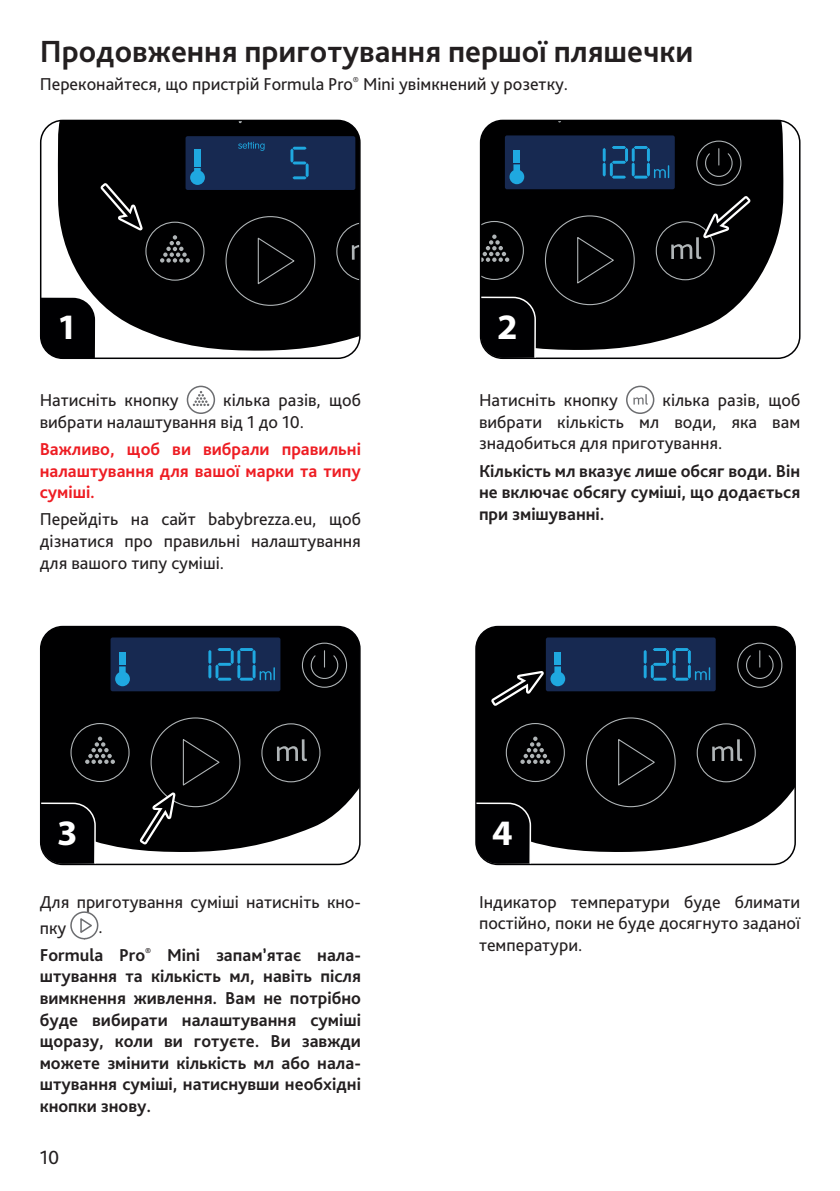
<style>
.page{position:relative;width:840px;height:1191px;background:#fff}
.page>*{position:absolute;margin:0;border:0;box-sizing:border-box;transform-origin:0 0}
.t1{font:700 35.8px "Myriad Pro";color:#fff}
.t2{font:700 32px "Bliss Pro";color:#231f20}
.t3{font:20px "Bliss Pro";color:#231f20}
.t4{font:18px/21.6px "Bliss Pro";color:#231f20;text-align:justify}
.t5{font:700 18px/21.6px "Bliss Pro";color:#231f20;text-align:justify}
.t6{font:700 18px/21.6px "Bliss Pro";color:#ee1d23;text-align:justify}
.s1{font-weight:400}
</style>
<div class="page">
<svg style="left:482px;top:120px;width:301px;height:230px;background:#222223"></svg>
<div style="left:504px;top:135px;width:170px;height:54px;background:#172951;border-radius:2px"></div>
<svg style="left:602px;top:146px;width:67px;height:33px"></svg>
<svg style="left:509px;top:164px;width:15px;height:20px"></svg>
<div style="left:513px;top:150px;width:6px;height:13px;background:#1fa8e0"></div>
<div style="left:695px;top:140px;width:46px;height:46px;border:1px solid #b0b5b7;border-radius:50%"></div>
<svg style="left:702px;top:149px;width:31px;height:30px"></svg>
<svg style="left:482px;top:221px;width:41px;height:59px;background:#181819"></svg>
<svg style="left:576px;top:235px;width:38px;height:50px;background:#0d0d0e"></svg>
<svg style="left:58px;top:120px;width:301px;height:231px;background:#151516"></svg>
<div style="left:185px;top:136px;width:170px;height:54px;background:#172951;border-radius:2px"></div>
<svg style="left:290px;top:147px;width:18px;height:32px"></svg>
<svg style="left:190px;top:168px;width:15px;height:17px"></svg>
<div style="left:194px;top:149px;width:6px;height:17px;background:#1fa8e0"></div>
<svg style="left:238px;top:142px;width:26px;height:9px"></svg>
<div style="left:145px;top:221px;width:59px;height:60px;border:1px solid #b0b5b7;border-radius:50%"></div>
<svg style="left:336px;top:222px;width:21px;height:59px"></svg>
<svg style="left:160px;top:235px;width:30px;height:27px"></svg>
<svg style="left:257px;top:236px;width:38px;height:50px;background:#0d0d0e"></svg>
<svg style="left:671px;top:192px;width:83px;height:67px;background:#171718"></svg>
<svg style="left:96px;top:179px;width:52px;height:58px;background:#1b1b1c"></svg>
<div style="left:40px;top:120px;width:320px;height:239px;border:2px solid #000002;border-radius:22px"></div>
<div style="left:479px;top:120px;width:321px;height:239px;border:2px solid #000002;border-radius:22px"></div>
<div style="left:41px;top:298px;width:54px;height:60px;background:#000002"></div>
<svg style="left:479px;top:296px;width:57px;height:63px;background:#171719"></svg>
<svg style="left:478px;top:626px;width:316px;height:226px;background:#121213"></svg>
<div style="left:696px;top:723px;width:59px;height:59px;border:1px solid #b0b5b7;border-radius:50%"></div>
<div style="left:505px;top:723px;width:59px;height:59px;border:1px solid #b0b5b7;border-radius:50%"></div>
<svg style="left:711px;top:739px;width:31px;height:22px"></svg>
<div style="left:545px;top:637px;width:170px;height:54px;background:#172951;border-radius:2px"></div>
<svg style="left:643px;top:648px;width:66px;height:32px"></svg>
<div style="left:554px;top:652px;width:6px;height:13px;background:#1fa8e0"></div>
<div style="left:736px;top:642px;width:46px;height:46px;border:1px solid #b0b5b7;border-radius:50%"></div>
<svg style="left:743px;top:650px;width:31px;height:31px"></svg>
<svg style="left:520px;top:736px;width:30px;height:28px"></svg>
<svg style="left:617px;top:737px;width:38px;height:50px;background:#0d0d0e"></svg>
<div style="left:475px;top:626px;width:320px;height:239px;border:2px solid #000002;border-radius:22px"></div>
<svg style="left:475px;top:801px;width:56px;height:64px;background:#141416"></svg>
<svg style="left:41px;top:626px;width:318px;height:226px;background:#131314"></svg>
<div style="left:261px;top:723px;width:59px;height:59px;border:1px solid #b0b5b7;border-radius:50%"></div>
<div style="left:70px;top:723px;width:60px;height:59px;border:1px solid #b0b5b7;border-radius:50%"></div>
<svg style="left:277px;top:739px;width:30px;height:22px"></svg>
<div style="left:110px;top:637px;width:170px;height:54px;background:#172951;border-radius:2px"></div>
<svg style="left:208px;top:648px;width:67px;height:32px"></svg>
<svg style="left:115px;top:666px;width:15px;height:20px"></svg>
<div style="left:119px;top:652px;width:7px;height:13px;background:#1fa8e0"></div>
<div style="left:302px;top:642px;width:45px;height:46px;border:1px solid #b0b5b7;border-radius:50%"></div>
<svg style="left:308px;top:650px;width:31px;height:31px"></svg>
<svg style="left:85px;top:736px;width:30px;height:28px"></svg>
<div style="left:40px;top:626px;width:320px;height:239px;border:2px solid #000002;border-radius:22px"></div>
<svg style="left:487px;top:666px;width:78px;height:44px;background:#1b252c"></svg>
<svg style="left:136px;top:737px;width:84px;height:111px;background:#0d0d0e"></svg>
<svg style="left:40px;top:801px;width:56px;height:64px;background:#131315"></svg>
<div style="left:186px;top:385px;width:29px;height:29px;border:2px solid #6c6d70;border-radius:50%"></div>
<svg style="left:193px;top:391px;width:16px;height:15px"></svg>
<div style="left:70px;top:911px;width:29px;height:29px;border:2px solid #6c6d70;border-radius:13px"></div>
<svg style="left:80px;top:916px;width:13px;height:19px"></svg>
<div style="left:625px;top:385px;width:29px;height:29px;border:2px solid #6c6d70;border-radius:50%"></div>
<svg style="left:633px;top:394px;width:14px;height:10px"></svg>
<h2 class="t2" style="left:40px;top:32px;width:654px">Продовження приготування першої пляшечки</h2>
<p class="t4" style="left:40px;top:72px;width:529px">Переконайтеся, що пристрій Formula Pro<sup>®</sup> Mini увімкнений у розетку.</p>
<h1 class="t1" style="left:57px;top:304px;width:22px">1</h1>
<h1 class="t1" style="left:497px;top:304px;width:22px">2</h1>
<p class="t4" style="left:40px;top:389px;width:322px;text-indent:183px">кілька разів, щоб вибрати налаштування від 1 до 10.</p>
<p class="t6" style="left:40px;top:438px;width:322px">Важливо, щоб ви вибрали правильні налаштування для вашої марки та типу суміші.</p>
<p class="t4" style="left:40px;top:508px;width:322px">Перейдіть на сайт babybrezza.eu, щоб дізнатися про правильні налаштування для вашого типу суміші.</p>
<p class="t4" style="left:40px;top:389px;width:140px">Натисніть кнопку</p>
<p class="t4" style="left:478px;top:389px;width:322px;text-indent:183px">кілька разів, щоб вибрати кількість мл води, яка вам знадобиться для приготування.</p>
<p class="t5" style="left:478px;top:459px;width:322px">Кількість мл вказує лише обсяг води. Він не включає обсягу суміші, що додається при змішуванні.</p>
<p class="t4" style="left:478px;top:389px;width:140px">Натисніть кнопку</p>
<h1 class="t1" style="left:57px;top:809px;width:22px">3</h1>
<h1 class="t1" style="left:492px;top:809px;width:22px">4</h1>
<p class="t4" style="left:40px;top:888px;width:322px;line-height:25.8px">Для приготування суміші натисніть кно&shy;пку</p>
<p class="t5" style="left:40px;top:913px;width:322px;line-height:27.2px;text-indent:59px"><span class="s1">.<br></span>Formula Pro<sup>®</sup> Mini запам’ятає нала-</p>
<p class="t5" style="left:40px;top:965px;width:322px">штування та кількість мл, навіть після вимкнення живлення. Вам не потрібно буде вибирати налаштування суміші щоразу, коли ви готуєте. Ви завжди можете змінити кількість мл або нала&shy;штування суміші, натиснувши необхідні кнопки знову.</p>
<p class="t3" style="left:40px;top:1145px;width:21px">10</p>
<p class="t4" style="left:478px;top:890px;width:322px">Індикатор температури буде блимати постійно, поки не буде досягнуто заданої температури.</p>
</div>
